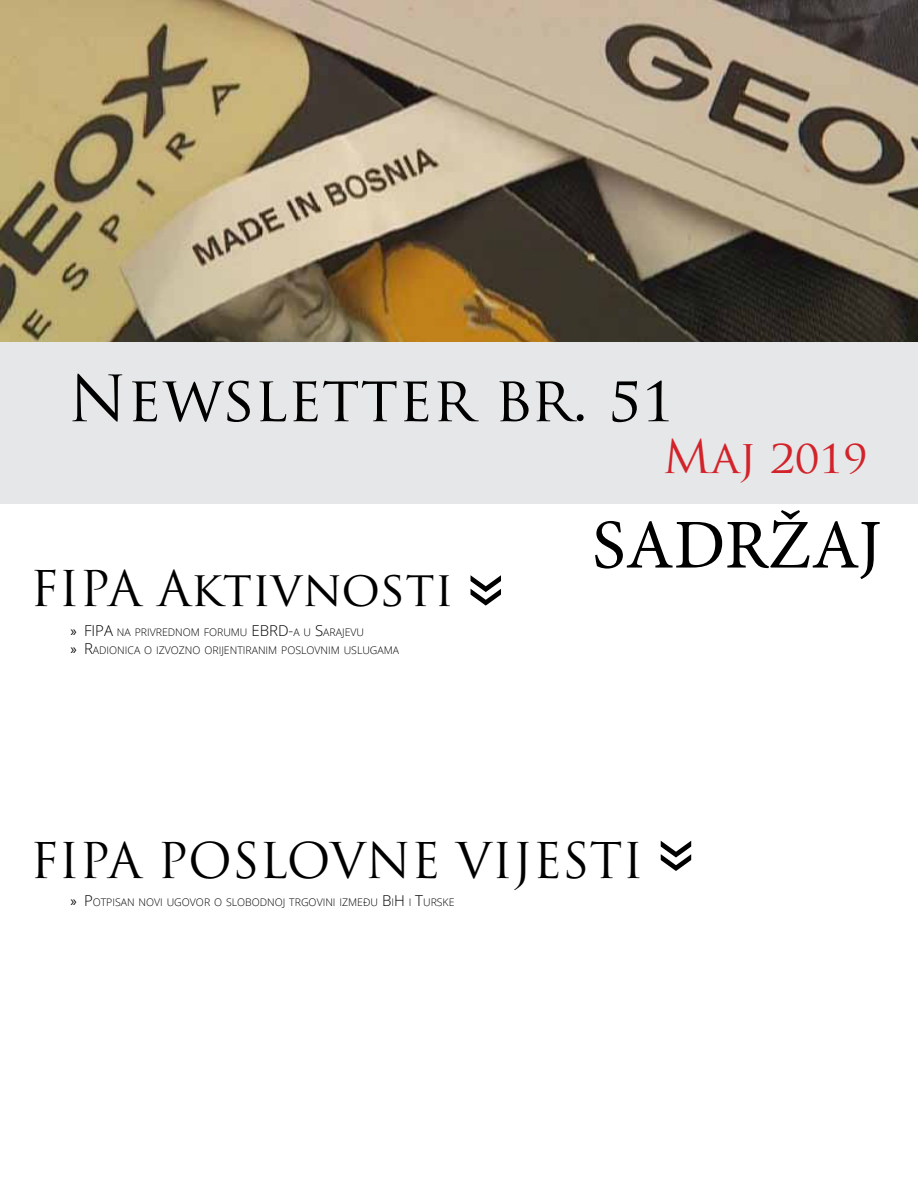
<style>
.page{position:relative;width:918px;height:1188px;background:#fff}
.page>*{position:absolute;margin:0;border:0;box-sizing:border-box;transform-origin:0 0}
.t1{font:70.05px "Minion Pro";color:#000}
.t2{font:62.1px "Trajan Pro";color:#000}
.t3{font:48px "Trajan Pro";color:#000}
.t4{font:45.3px "Trajan Pro";color:#d2232a}
.t5{font:300 10.5px/18px "Open Sans";color:#000}
.s1{font-family:"Myriad Pro";font-weight:400;font-size:15px}
.s2{font-size:15px}
</style>
<div class="page">
<img style="left:0;top:0;width:918px;height:342px">
<div style="left:0;top:342px;width:918px;height:162px;background:#e6e7e8"></div>
<h2 class="t2" style="left:68px;top:359px;width:608px">Newsletter br. 51</h2>
<h3 class="t3" style="left:30px;top:558px;width:425px">FIPA Aktivnosti</h3>
<p class="t5" style="left:70px;top:623px;width:330px"><span class="s1">»</span> <span class="s2">FIPA</span> NA PRIVREDNOM FORUMU <span class="s2">EBRD-</span>A U <span class="s2">S</span>ARAJEVU<br><span class="s1">»</span> <span class="s2">R</span>ADIONICA O IZVOZNO ORIJENTI RANI M POSLOVNI M USLUGAMA</p>
<h3 class="t4" style="left:663px;top:428px;width:207px">Maj 2019</h3>
<h1 class="t1" style="left:592px;top:498px;width:291px">SADRŽAJ</h1>
<h3 class="t3" style="left:30px;top:830px;width:615px">FIPA POSLOVNE VIJESTI</h3>
<p class="t5" style="left:71px;top:893px;width:386px"><span class="s1">»</span> <span class="s2">P</span>OTPISAN NOVI UGOVOR O SLOBODNOJ TRGOVINI IZMEĐU <span class="s2">B</span>I<span class="s2">H</span> I <span class="s2">T</span>URSKE</p>
</div>
